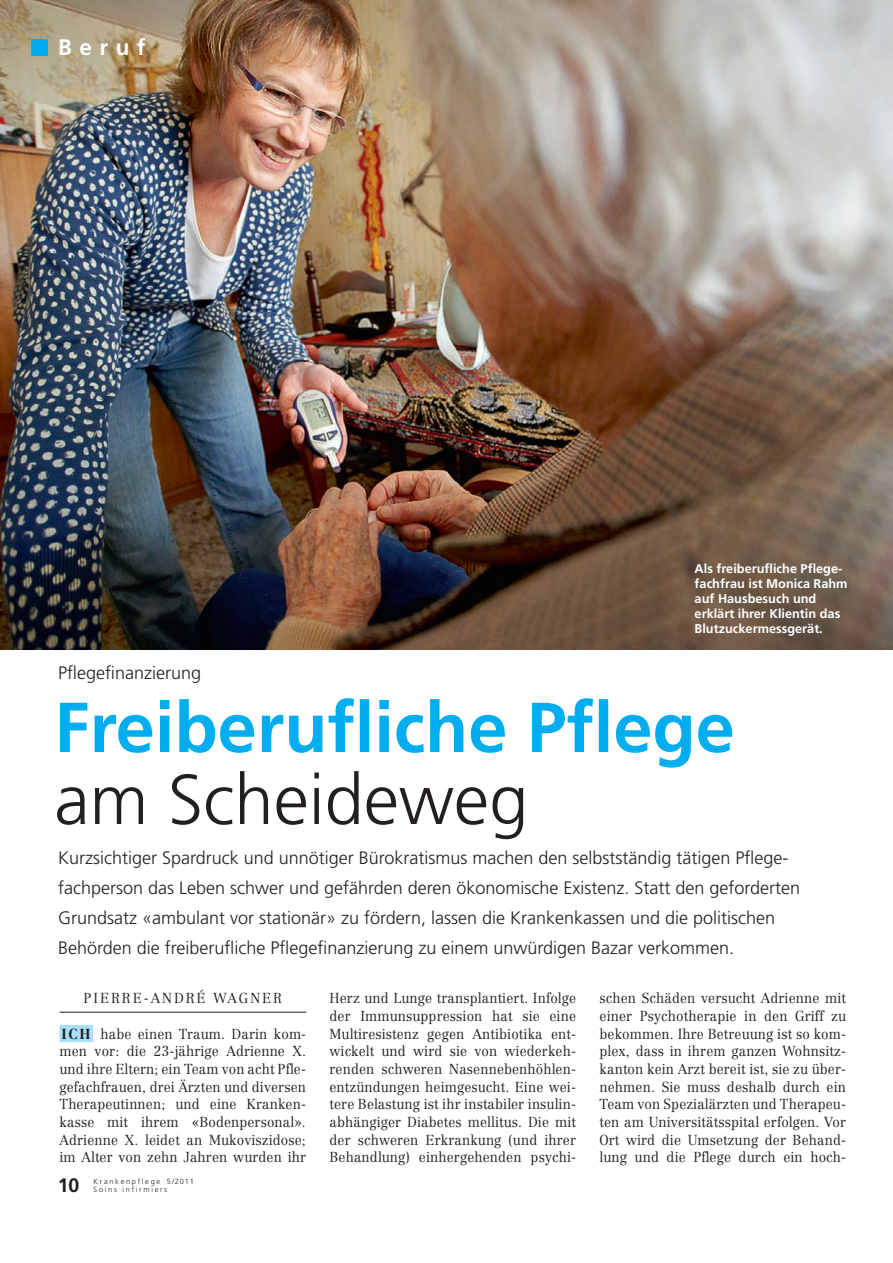
<style>
.page{position:relative;width:893px;height:1263px;background:#fff}
.page>*{position:absolute;margin:0;border:0;box-sizing:border-box;transform-origin:0 0}
.t1{font:700 70.5px "Frutiger";color:#00aeef}
.t2{font:300 70.5px "Frutiger";color:#231f20}
.t3{font:700 22.5px "Frutiger";letter-spacing:.335em;color:#fff}
.t4{font:700 19.5px "Frutiger";color:#231f20}
.t5{font:300 18px/30px "Frutiger";color:#231f20}
.t6{font:300 14.25px/17.7px "Centennial";letter-spacing:.01em;color:#231f20;text-align:justify;scale:.94 1}
.t7{font:300 14.25px "Centennial";letter-spacing:.15em;color:#231f20;scale:.94 1}
.t8{font:700 12.75px/15px "Frutiger";color:#fff}
.t9{font:300 7.5px/8.2px "Frutiger";letter-spacing:.22em;color:#231f20}
.s1{font-weight:700;color:#aae0f9}
</style>
<div class="page">
<img style="left:0;top:0;width:893px;height:649px">
<hr style="left:60px;top:1012px;width:246px;height:1px;background:#231f20">
<div style="left:60px;top:1025px;width:33px;height:17px;background:#aae0f9"></div>
<div style="left:32px;top:39px;width:16px;height:16px;background:#00aeef"></div>
<h2 class="t3" style="left:58px;top:38px;width:89px">Beruf</h2>
<p class="t5" style="left:58px;top:659px;width:145px">Pflegefinanzierung</p>
<p class="t8" style="left:695px;top:562px;width:155px">Als freiberufliche Pflege&shy;fachfrau ist Monica Rahm auf Hausbesuch und erklärt ihrer Klientin das<br>Blutzuckermessgerät.</p>
<h1 class="t1" style="left:54px;top:699px;width:682px">Freiberufliche Pflege</h1>
<h1 class="t2" style="left:54px;top:771px;width:475px">am Scheideweg</h1>
<p class="t5" style="left:58px;top:844px;width:744px">Kurzsichtiger Spardruck und unnötiger Bürokratismus machen den selbstständig tätigen Pflege&shy;fachperson das Leben schwer und gefährden deren ökonomische Existenz. Statt den geforderten Grundsatz «ambulant vor stationär» zu fördern, lassen die Krankenkassen und die politischen Behörden die freiberufliche Pflegefinanzierung zu einem unwürdigen Bazar verkommen.</p>
<p class="t7" style="left:84px;top:993px;width:213px">PIERRE-ANDRÉ WAGNER</p>
<p class="t6" style="left:60px;top:1026px;width:264px"><span class="s1">ICH</span> habe einen Traum. Darin kom&shy;men vor: die 23-jährige Adrienne X. und ihre Eltern; ein Team von acht Pfle&shy;gefachfrauen, drei Ärzten und diversen Therapeutinnen; und eine Kranken&shy;kasse mit ihrem «Bodenpersonal».<br>Adrienne X. leidet an Mukoviszidose; im Alter von zehn Jahren wurden ihr</p>
<h3 class="t4" style="left:58px;top:1178px;width:23px">10</h3>
<p class="t9" style="left:94px;top:1178px;width:102px">Krankenpflege 5/2011<br>Soins infirmiers</p>
<p class="t6" style="left:330px;top:991px;width:264px">Herz und Lunge transplantiert. Infolge der Immunsuppression hat sie eine Multiresistenz gegen Antibiotika ent&shy;wickelt und wird sie von wiederkeh&shy;renden schweren Nasennebenhöhlen&shy;entzündungen heimgesucht. Eine wei&shy;tere Belastung ist ihr instabiler insulin&shy;abhängiger Diabetes mellitus. Die mit der schweren Erkrankung (und ihrer Behandlung) einhergehenden psychi-</p>
<p class="t6" style="left:600px;top:991px;width:264px">schen Schäden versucht Adrienne mit einer Psychotherapie in den Griff zu bekommen. Ihre Betreuung ist so kom&shy;plex, dass in ihrem ganzen Wohnsitz&shy;kanton kein Arzt bereit ist, sie zu über&shy;nehmen. Sie muss deshalb durch ein Team von Spezialärzten und Therapeu&shy;ten am Universitätsspital erfolgen. Vor Ort wird die Umsetzung der Behand&shy;lung und die Pflege durch ein hoch-</p>
</div>
